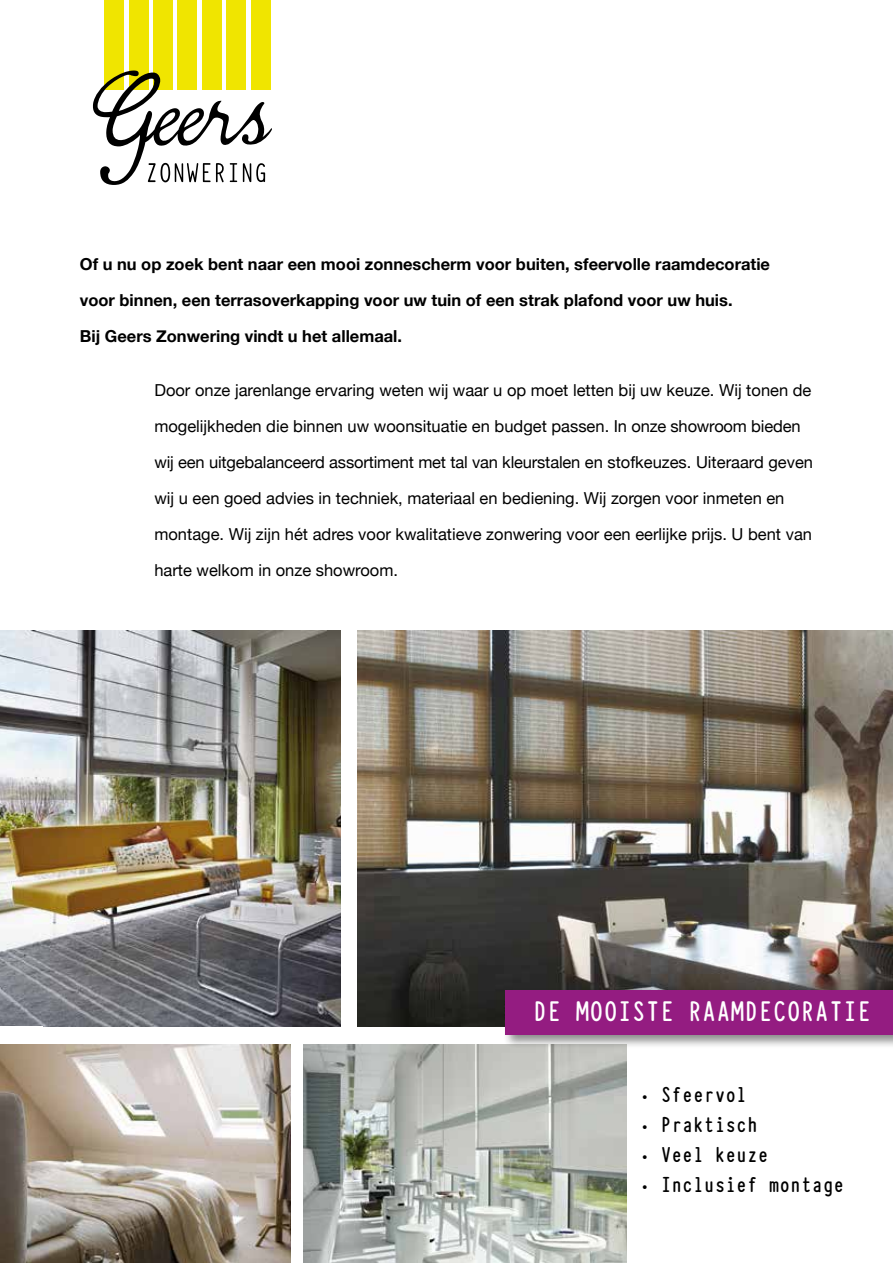
<style>
.page{position:relative;width:893px;height:1263px;background:#fff}
.page>*{position:absolute;margin:0;border:0;box-sizing:border-box;transform-origin:0 0}
.t1{font:700 31.35px "Typewriter Condensed";color:#fff}
.t2{font:700 24px/30px "Typewriter Condensed";color:#000}
.t3{font:16.5px/36px "Helvetica Neue";color:#000}
.t4{font:700 16.5px/36px "Helvetica Neue";color:#000}
</style>
<div class="page">
<img style="left:357px;top:630px;width:536px;height:396px">
<img style="left:1px;top:630px;width:340px;height:396px">
<img style="left:304px;top:1044px;width:323px;height:219px">
<img style="left:0;top:630px;width:1px;height:633px">
<div style="left:503px;top:988px;width:390px;height:61px;background:#000;opacity:.45"></div>
<div style="left:505px;top:990px;width:388px;height:45px;background:#941c81"></div>
<div style="left:0;top:1026px;width:43px;height:237px;background:#fff"></div>
<div style="left:105px;top:0;width:19px;height:90px;background:#f0e500"></div>
<div style="left:129px;top:0;width:19px;height:90px;background:#f0e500"></div>
<div style="left:153px;top:0;width:20px;height:90px;background:#f0e500"></div>
<div style="left:178px;top:0;width:19px;height:90px;background:#f0e500"></div>
<div style="left:202px;top:0;width:19px;height:90px;background:#f0e500"></div>
<div style="left:227px;top:0;width:19px;height:90px;background:#f0e500"></div>
<div style="left:251px;top:0;width:19px;height:90px;background:#f0e500"></div>
<svg style="left:92px;top:70px;width:180px;height:115px"></svg>
<img style="left:0;top:1044px;width:291px;height:219px">
<p class="t4" style="left:80px;top:247px;width:692px">Of u nu op zoek bent naar een mooi zonnescherm voor buiten, sfeervolle raamdecoratie voor binnen, een terrasoverkapping voor uw tuin of een strak plafond voor uw huis.<br>Bij Geers Zonwering vindt u het allemaal.</p>
<p class="t3" style="left:154px;top:373px;width:660px">Door onze jarenlange ervaring weten wij waar u op moet letten bij uw keuze. Wij tonen de mogelijkheden die binnen uw woonsituatie en budget passen. In onze showroom bieden wij een uitgebalanceerd assortiment met tal van kleurstalen en stofkeuzes. Uiteraard geven wij u een goed advies in techniek, materiaal en bediening. Wij zorgen voor inmeten en montage. Wij zijn hét adres voor kwalitatieve zonwering voor een eerlijke prijs. U bent van harte welkom in onze showroom.</p>
<h1 class="t1" style="left:533px;top:988px;width:340px">DE MOOISTE RAAMDECORATIE</h1>
<h2 class="t2" style="left:639px;top:1077px;width:206px">. Sfeervol<br>. Praktisch<br>. Veel keuze<br>. Inclusief montage</h2>
</div>
